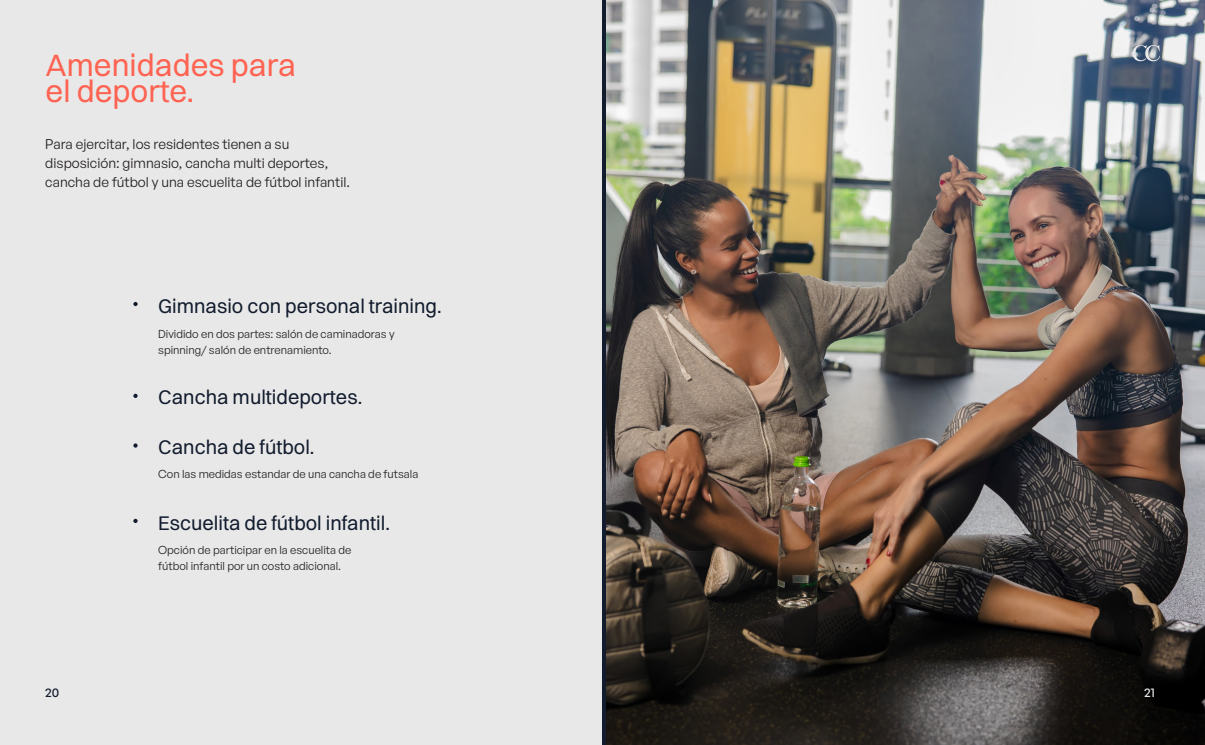
<style>
.page{position:relative;width:1205px;height:745px;background:#fff}
.page>*{position:absolute;margin:0;border:0;box-sizing:border-box;transform-origin:0 0}
.Titulos{font:31.25px/26.5px "Switzer";color:#ff6352}
.Titulos-2{font:20px "Switzer";color:#121c2e}
.Cuerpo_de_texto{font:13.75px/18.8px "General Sans";color:#231f20}
.t1{font:500 12.5px "General Sans";color:#121c2e}
.t2{font:500 12.5px "General Sans";color:#e8e8e8}
.Cuerpo_de_texto-2{font:11.25px/16.2px "General Sans";color:#231f20}
</style>
<div class="page">
<div style="left:0;top:0;width:602px;height:744px;background:#e8e8e8"></div>
<svg style="left:133px;top:302px;width:5px;height:4px"></svg>
<svg style="left:133px;top:443px;width:5px;height:4px"></svg>
<svg style="left:133px;top:518px;width:5px;height:4px"></svg>
<svg style="left:133px;top:393px;width:5px;height:5px"></svg>
<img style="left:606px;top:0;width:599px;height:744px">
<svg style="left:1132px;top:45px;width:28px;height:16px"></svg>
<p class="Titulos" style="left:45px;top:51px;width:252px">Amenidades para el deporte.</p>
<p class="Cuerpo_de_texto" style="left:45px;top:134px;width:306px">Para ejercitar, los residentes tienen a su disposición: gimnasio, cancha multi deportes, cancha de fútbol y una escuelita de fútbol infantil.</p>
<p class="Titulos-2" style="left:158px;top:293px;width:285px">Gimnasio con personal training.</p>
<p class="Cuerpo_de_texto-2" style="left:158px;top:325px;width:238px">Dividido en dos partes: salón de caminadoras y spinning/ salón de entrenamiento.</p>
<p class="Titulos-2" style="left:158px;top:385px;width:205px">Cancha multideportes.</p>
<p class="Titulos-2" style="left:158px;top:435px;width:158px">Cancha de fútbol.</p>
<p class="Cuerpo_de_texto-2" style="left:158px;top:465px;width:262px">Con las medidas estandar de una cancha de futsala</p>
<p class="Titulos-2" style="left:158px;top:510px;width:233px">Escuelita de fútbol infantil.</p>
<p class="Cuerpo_de_texto-2" style="left:158px;top:540px;width:195px">Opción de participar en la escuelita de fútbol infantil por un costo adicional.</p>
<p class="t1" style="left:45px;top:684px;width:16px">20</p>
<p class="t2" style="left:1144px;top:684px;width:12px">21</p>
</div>
